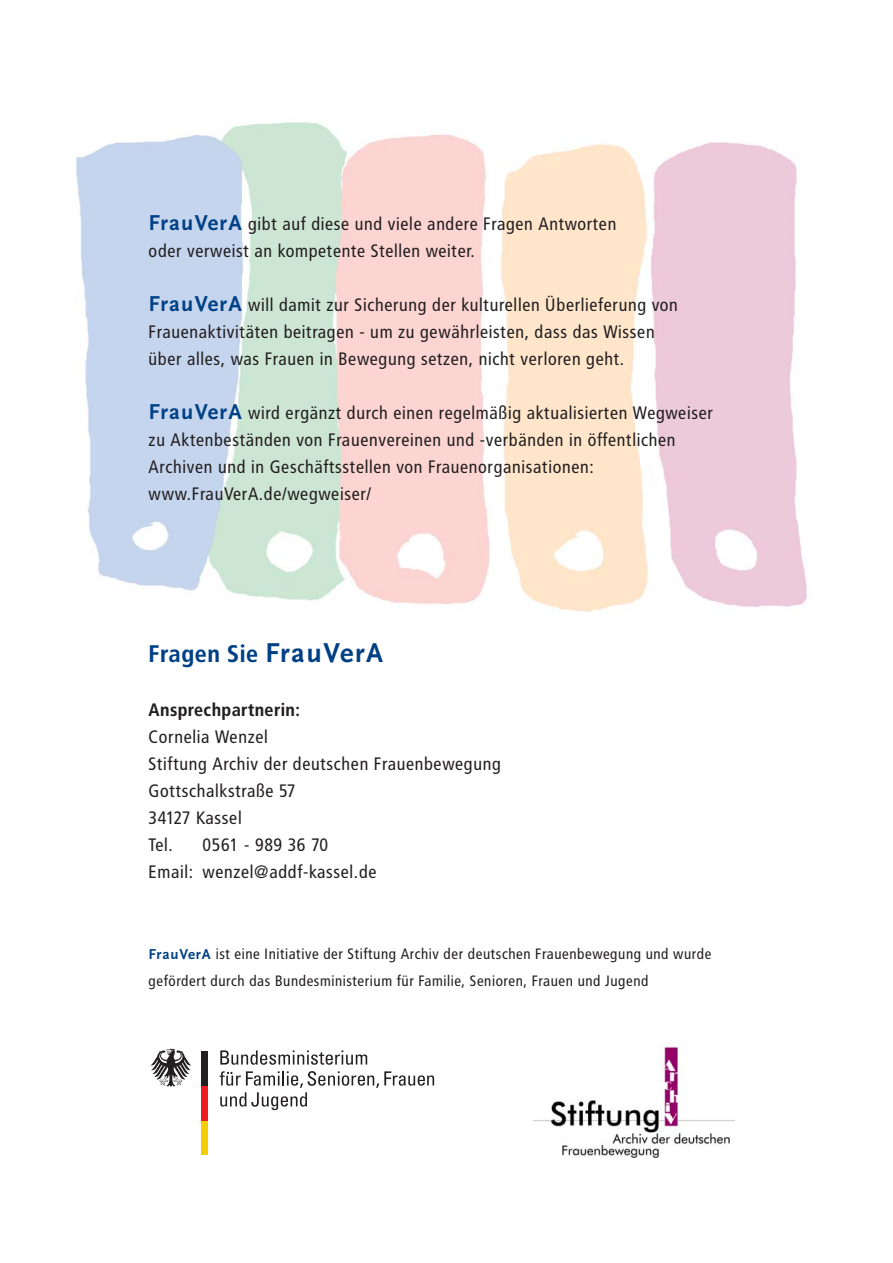
<style>
.page{position:relative;width:893px;height:1263px;background:#fff}
.page>*{position:absolute;margin:0;border:0;box-sizing:border-box;transform-origin:0 0}
.t1{font:700 24px "Transit";color:#004085}
.t2{font:18px/27px "Transit";color:#231f20}
.t3{font:700 18px "Transit";color:#231f20}
.t4{font:15px/27px "Transit";color:#231f20}
.s1{font-family:"Scala Sans";font-weight:700;font-size:22.5px;color:#004085}
.s2{font-family:"Scala Sans";font-size:28.5px}
.s3{font-family:"Scala Sans";font-weight:700;color:#004085}
</style>
<div class="page">
<img style="left:75px;top:122px;width:732px;height:490px">
<svg style="left:220px;top:1071px;width:214px;height:39px"></svg>
<svg style="left:220px;top:1050px;width:147px;height:15px"></svg>
<div style="left:202px;top:1120px;width:6px;height:35px;background:#f4ce00"></div>
<div style="left:202px;top:1085px;width:6px;height:35px;background:#ed1c24"></div>
<div style="left:202px;top:1050px;width:6px;height:35px;background:#231f20"></div>
<svg style="left:151px;top:1049px;width:40px;height:38px"></svg>
<img style="left:534px;top:1045px;width:201px;height:114px">
<p class="t2" style="left:149px;top:212px;width:470px"><span class="s1">FrauVerA</span> gibt auf diese und viele andere Fragen Antworten oder verweist an kompetente Stellen weiter.</p>
<p class="t2" style="left:149px;top:293px;width:531px"><span class="s1">FrauVerA</span> will damit zur Sicherung der kulturellen Überlieferung von<br>Frauenaktivitäten beitragen - um zu gewährleisten, dass das Wissen über alles, was Frauen in Bewegung setzen, nicht verloren geht.</p>
<p class="t2" style="left:149px;top:401px;width:566px"><span class="s1">FrauVerA</span> wird ergänzt durch einen regelmäßig aktualisierten Wegweiser zu Aktenbeständen von Frauenvereinen und -verbänden in öffentlichen Archiven und in Geschäftsstellen von Frauenorganisationen: www.FrauVerA.de/wegweiser/</p>
<h1 class="t1" style="left:149px;top:644px;width:236px">Fragen Sie <span class="s2">FrauVerA</span></h1>
<p class="t3" style="left:149px;top:703px;width:153px">Ansprechpartnerin:</p>
<p class="t2" style="left:149px;top:725px;width:354px">Cornelia Wenzel<br>Stiftung Archiv der deutschen Frauenbewegung<br>Gottschalkstraße 57<br>34127 Kassel<br>Tel.</p>
<p class="t2" style="left:149px;top:833px;width:230px;text-align:center">0561 - 989 36 70<br>Email: wenzel@addf-kassel.de</p>
<p class="t4" style="left:149px;top:941px;width:565px"><span class="s3">FrauVerA</span> ist eine Initiative der Stiftung Archiv der deutschen Frauenbewegung und wurde gefördert durch das Bundesministerium für Familie, Senioren, Frauen und Jugend</p>
</div>
